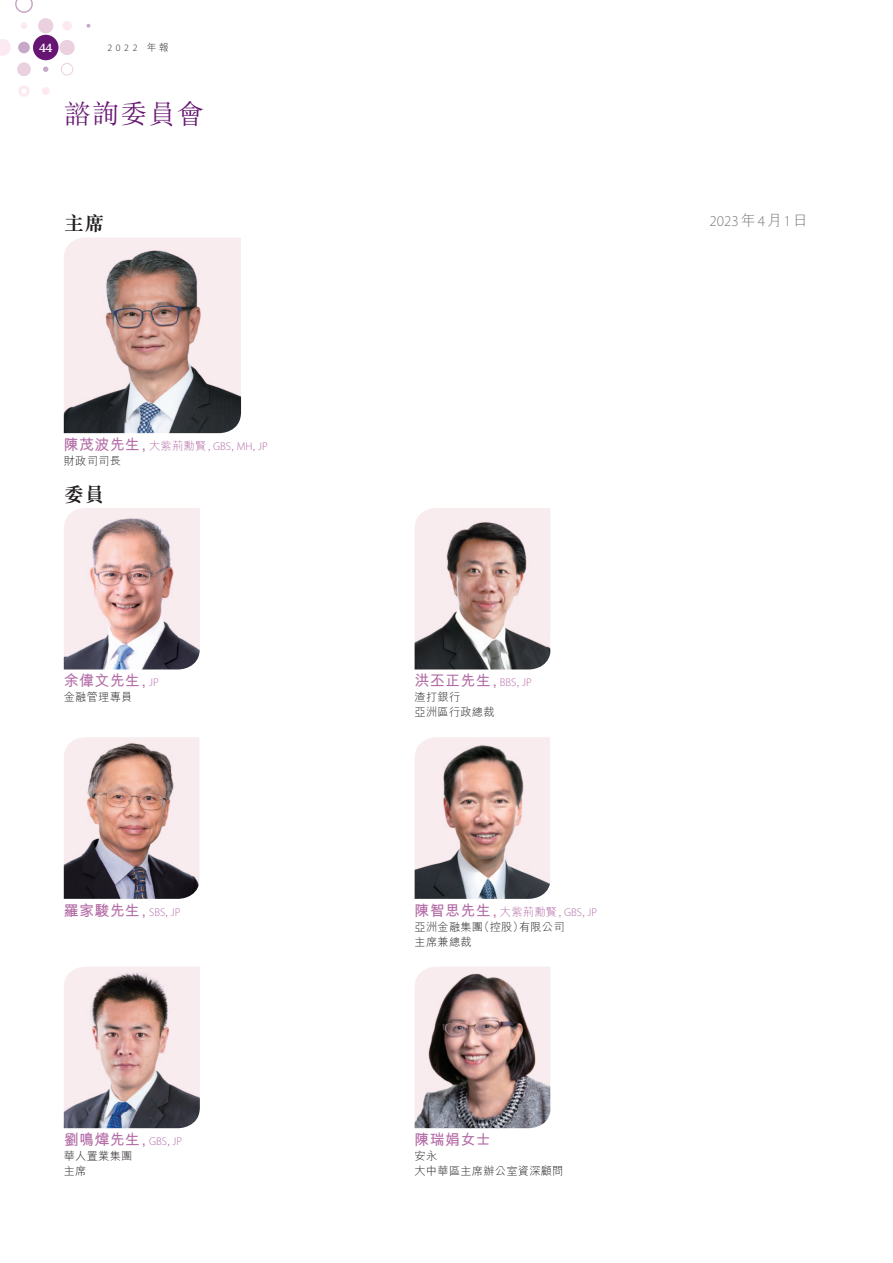
<style>
.page{position:relative;width:893px;height:1263px;background:#fff}
.page>*{position:absolute;margin:0;border:0;box-sizing:border-box;transform-origin:0 0}
.t1{font:300 27px "M Sung HK";letter-spacing:.05em;color:#661672}
.t2{font:700 20.25px "M Sung HK";color:#231f20}
.t3{font:700 15px "M Hei HK";letter-spacing:.02em;color:#b36ca6}
.t4{font:300 15px "Myriad Pro";color:#76787b}
.t5{font:700 13.5px "Rotis Serif Std";color:#fff}
.t6{font:300 11.25px/15px "M Hei HK";letter-spacing:.02em;color:#231f20}
.t7{font:300 11.25px/15px "M Hei HK";letter-spacing:.02em;color:#b36ca6}
.t8{font:300 9.75px "Myriad Pro";color:#231f20}
.s1{font-family:"M Hei HK"}
.s2{font-weight:700;font-size:15px}
.s3{font-family:"Myriad Pro"}
.s4{color:#231f20}
.s5{font-family:"Myriad Pro";font-weight:300;font-size:11.25px}
.s6{font-weight:300;font-size:11.25px}
.s7{font-weight:700;font-size:15px;color:#b36ca6}
.s8{color:#b36ca6}
.s9{font-family:"Myriad Pro";color:#b36ca6}
</style>
<div class="page">
<div style="left:18px;top:42px;width:12px;height:11px;background:#c7a8c7;border-radius:50%"></div>
<svg style="left:0;top:39px;width:11px;height:17px"></svg>
<div style="left:18px;top:85px;width:12px;height:12px;border:3px solid #fce9f1;border-radius:50%"></div>
<div style="left:59px;top:40px;width:16px;height:15px;background:#ebd0e0;border-radius:50%"></div>
<div style="left:38px;top:18px;width:15px;height:15px;background:#ebd0e0;border-radius:50%"></div>
<div style="left:62px;top:21px;width:10px;height:9px;background:#fce9f1;border-radius:50%"></div>
<div style="left:21px;top:22px;width:6px;height:7px;background:#fce9f1;border-radius:50%"></div>
<svg style="left:15px;top:0;width:18px;height:13px"></svg>
<div style="left:17px;top:62px;width:14px;height:14px;background:#ebd0e0;border-radius:50%"></div>
<svg style="left:43px;top:67px;width:5px;height:5px"></svg>
<div style="left:42px;top:87px;width:8px;height:8px;background:#fce9f1;border-radius:50%"></div>
<div style="left:61px;top:63px;width:12px;height:12px;border:1px solid #ebd0e0;border-radius:50%"></div>
<div style="left:33px;top:35px;width:26px;height:25px;background:#661672;border-radius:50%"></div>
<svg style="left:87px;top:24px;width:3px;height:4px"></svg>
<img style="left:64px;top:238px;width:177px;height:195px">
<img style="left:64px;top:508px;width:136px;height:161px">
<img style="left:415px;top:508px;width:135px;height:161px">
<img style="left:64px;top:737px;width:135px;height:162px">
<img style="left:415px;top:737px;width:135px;height:162px">
<img style="left:64px;top:967px;width:136px;height:161px">
<img style="left:415px;top:967px;width:135px;height:161px">
<p class="t5" style="left:39px;top:40px;width:16px">44</p>
<p class="t8" style="left:107px;top:42px;width:63px">2022 <span class="s1">年報</span></p>
<h1 class="t1" style="left:64px;top:95px;width:142px">諮詢委員會</h1>
<h1 class="t2" style="left:64px;top:213px;width:42px">主席</h1>
<p class="t4" style="left:710px;top:212px;width:100px">2023<span class="s1">年</span>4<span class="s1">月</span>1<span class="s1">日</span></p>
<p class="t7" style="left:64px;top:438px;width:205px"><span class="s2">陳茂波先生,</span> 大紫荊勳賢, <span class="s3">GBS</span>, <span class="s3">MH</span>, <span class="s3">JP</span><span class="s4">財政司司長</span></p>
<h1 class="t2" style="left:64px;top:484px;width:42px">委員</h1>
<p class="t3" style="left:64px;top:669px;width:96px">余偉文先生, <span class="s5">JP</span></p>
<p class="t6" style="left:64px;top:689px;width:70px">金融管理專員</p>
<p class="t3" style="left:415px;top:670px;width:119px">洪丕正先生, <span class="s5">BBS</span><span class="s6">,</span> <span class="s5">JP</span></p>
<p class="t6" style="left:415px;top:690px;width:82px">渣打銀行<br>亞洲區行政總裁</p>
<p class="t3" style="left:64px;top:899px;width:118px">羅家駿先生, <span class="s5">SBS</span><span class="s6">,</span> <span class="s5">JP</span></p>
<p class="t6" style="left:415px;top:904px;width:184px"><span class="s7">陳智思先生,</span> <span class="s8">大紫荊勳賢,</span> <span class="s9">GBS</span><span class="s8">,</span> <span class="s9">JP</span>亞洲金融集團（控股）有限公司<br>主席兼總裁</p>
<p class="t3" style="left:64px;top:1129px;width:120px">劉鳴煒先生, <span class="s5">GBS</span><span class="s6">,</span> <span class="s5">JP</span></p>
<p class="t6" style="left:64px;top:1148px;width:70px">華人置業集團主席</p>
<p class="t3" style="left:415px;top:1129px;width:78px">陳瑞娟女士</p>
<p class="t6" style="left:415px;top:1148px;width:150px">安永<br>大中華區主席辦公室資深顧問</p>
</div>
